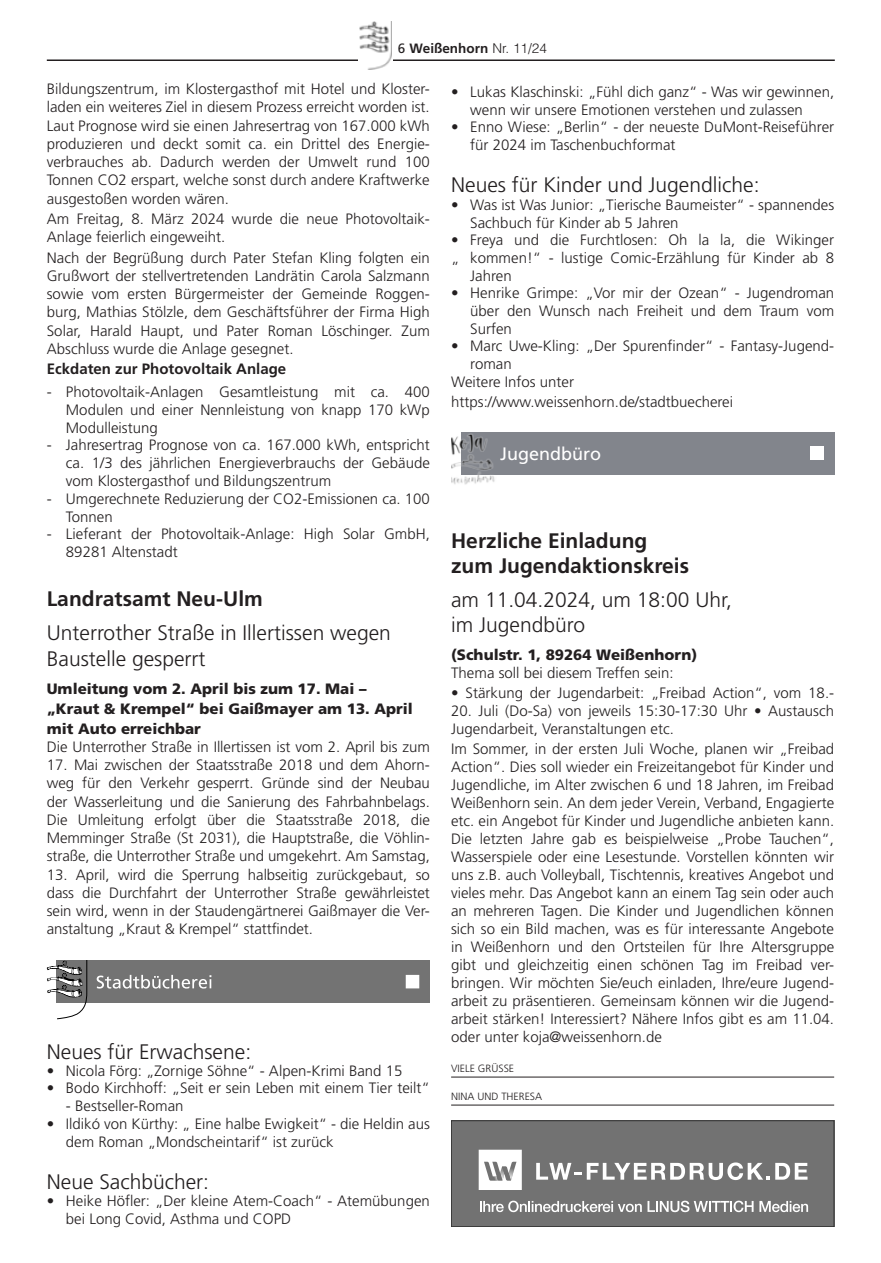
<style>
.page{position:relative;width:881px;height:1263px;background:#fff}
.page>*{position:absolute;margin:0;border:0;box-sizing:border-box;transform-origin:0 0}
.t1{font:300 21px/25.2px "Frutiger LT";color:#231f20}
.t2{font:700 21px/25.2px "Frutiger LT";color:#231f20}
.t3{font:18px "Frutiger LT";color:#fff}
.t4{font:300 15px/18px "Frutiger LT";color:#231f20;text-align:justify}
.t5{font:900 15px/19.8px "Frutiger LT";color:#231f20}
.t6{font:700 15px "Frutiger LT";color:#231f20}
.t7{font:700 13.5px "Frutiger LT";color:#231f20}
.t8{font:300 10.5px "Frutiger LT";color:#231f20}
.s1{font-weight:400}
.s2{font-family:"Helvetica LT";font-weight:300}
</style>
<div class="page">
<hr style="left:47px;top:59px;width:787px;height:2px;background:#231f20">
<img style="left:358px;top:22px;width:34px;height:47px">
<hr style="left:451px;top:1077px;width:382px;height:1px;background:#231f20">
<hr style="left:451px;top:1105px;width:382px;height:1px;background:#231f20">
<div style="left:461px;top:432px;width:372px;height:42px;background:#82858c"></div>
<div style="left:809px;top:446px;width:14px;height:14px;background:#fff"></div>
<img style="left:451px;top:433px;width:46px;height:52px">
<div style="left:57px;top:960px;width:372px;height:43px;background:#737373"></div>
<svg style="left:47px;top:960px;width:40px;height:59px"></svg>
<svg style="left:97px;top:975px;width:322px;height:13px"></svg>
<div style="left:451px;top:1120px;width:382px;height:107px;background:#727272"></div>
<svg style="left:536px;top:1162px;width:233px;height:18px"></svg>
<svg style="left:775px;top:1163px;width:32px;height:17px"></svg>
<svg style="left:478px;top:1150px;width:43px;height:40px;background:#e2e2e2"></svg>
<svg style="left:480px;top:1201px;width:161px;height:11px"></svg>
<svg style="left:647px;top:1201px;width:106px;height:11px"></svg>
<svg style="left:759px;top:1201px;width:48px;height:11px"></svg>
<div style="left:451px;top:1120px;width:382px;height:107px;border:1px solid #333"></div>
<p class="t7" style="left:398px;top:40px;width:150px"><span class="s1">6</span> Weißenhorn <span class="s2">Nr. 11/24</span></p>
<p class="t4" style="left:470px;top:83px;width:365px;text-indent:-19px">• Lukas Klaschinski: „Fühl dich ganz“ - Was wir gewinnen, wenn wir unsere Emotionen verstehen und zulassen</p>
<p class="t4" style="left:470px;top:118px;width:365px;text-indent:-19px">• Enno Wiese: „Berlin“ - der neueste DuMont-Reiseführer für 2024 im Taschenbuchformat</p>
<h1 class="t1" style="left:451px;top:173px;width:310px">Neues für Kinder und Jugendliche:</h1>
<p class="t4" style="left:451px;top:196px;width:384px">• Was ist Was Junior: „Tierische Baumeister“ - spannendes</p>
<p class="t4" style="left:470px;top:214px;width:210px">Sachbuch für Kinder ab 5 Jahren</p>
<p class="t4" style="left:451px;top:231px;width:9px">•</p>
<p class="t4" style="left:451px;top:249px;width:10px">„</p>
<p class="t4" style="left:47px;top:80px;width:384px">Bildungszentrum, im Klostergasthof mit Hotel und Kloster&shy;laden ein weiteres Ziel in diesem Prozess erreicht worden ist.<br>Laut Prognose wird sie einen Jahresertrag von 167.000 kWh produzieren und deckt somit ca. ein Drittel des Energie&shy;verbrauches ab. Dadurch werden der Umwelt rund 100<br>Tonnen CO2 erspart, welche sonst durch andere Kraftwerke ausgestoßen worden wären.</p>
<p class="t4" style="left:47px;top:210px;width:384px">Am Freitag, 8. März 2024 wurde die neue Photovoltaik-<br>Anlage feierlich eingeweiht.</p>
<p class="t4" style="left:47px;top:249px;width:384px">Nach der Begrüßung durch Pater Stefan Kling folgten ein Grußwort der stellvertretenden Landrätin Carola Salzmann sowie vom ersten Bürgermeister der Gemeinde Roggen&shy;burg, Mathias Stölzle, dem Geschäftsführer der Firma High Solar, Harald Haupt, und Pater Roman Löschinger. Zum Abschluss wurde die Anlage gesegnet.</p>
<p class="t6" style="left:47px;top:360px;width:241px">Eckdaten zur Photovoltaik Anlage</p>
<p class="t4" style="left:66px;top:383px;width:365px;text-indent:-19px">- Photovoltaik-Anlagen Gesamtleistung mit ca. 400<br>Modulen und einer Nennleistung von knapp 170 kWp Modulleistung</p>
<p class="t4" style="left:66px;top:436px;width:365px;text-indent:-19px">- Jahresertrag Prognose von ca. 167.000 kWh, entspricht ca. 1/3 des jährlichen Energieverbrauchs der Gebäude vom Klostergasthof und Bildungszentrum</p>
<p class="t4" style="left:66px;top:489px;width:365px;text-indent:-19px">- Umgerechnete Reduzierung der CO2-Emissionen ca. 100<br>Tonnen</p>
<p class="t4" style="left:66px;top:525px;width:365px;text-indent:-19px">- Lieferant der Photovoltaik-Anlage: High Solar GmbH,<br>89281 Altenstadt</p>
<h1 class="t2" style="left:47px;top:587px;width:217px">Landratsamt Neu-Ulm</h1>
<h1 class="t1" style="left:47px;top:621px;width:345px">Unterrother Straße in Illertissen wegen<br>Baustelle gesperrt</h1>
<p class="t5" style="left:47px;top:679px;width:367px">Umleitung vom 2. April bis zum 17. Mai – „Kraut &amp; Krempel“ bei Gaißmayer am 13. April mit Auto erreichbar</p>
<p class="t4" style="left:47px;top:738px;width:384px">Die Unterrother Straße in Illertissen ist vom 2. April bis zum</p>
<p class="t4" style="left:47px;top:756px;width:384px">17. Mai zwischen der Staatsstraße 2018 und dem Ahorn&shy;weg für den Verkehr gesperrt. Gründe sind der Neubau der Wasserleitung und die Sanierung des Fahrbahnbelags.<br>Die Umleitung erfolgt über die Staatsstraße 2018, die Memminger Straße (St 2031), die Hauptstraße, die Vöhlin&shy;straße, die Unterrother Straße und umgekehrt. Am Samstag,</p>
<p class="t4" style="left:47px;top:865px;width:384px">13. April, wird die Sperrung halbseitig zurückgebaut, so dass die Durchfahrt der Unterrother Straße gewährleistet sein wird, wenn in der Staudengärtnerei Gaißmayer die Ver&shy;anstaltung „Kraut &amp; Krempel“ stattfindet.</p>
<p class="t4" style="left:470px;top:231px;width:365px">Freya und die Furchtlosen: Oh la la, die Wikinger kommen!“ - lustige Comic-Erzählung für Kinder ab 8<br>Jahren</p>
<p class="t4" style="left:470px;top:284px;width:365px;text-indent:-19px">• Henrike Grimpe: „Vor mir der Ozean“ - Jugendroman über den Wunsch nach Freiheit und dem Traum vom Surfen</p>
<p class="t4" style="left:451px;top:337px;width:384px">• Marc Uwe-Kling: „Der Spurenfinder“ - Fantasy-Jugend-</p>
<p class="t4" style="left:470px;top:355px;width:43px">roman</p>
<p class="t4" style="left:451px;top:373px;width:124px">Weitere Infos unter</p>
<p class="t4" style="left:451px;top:393px;width:283px">https://www.weissenhorn.de/stadtbuecherei</p>
<p class="t3" style="left:500px;top:443px;width:102px">Jugendbüro</p>
<h1 class="t2" style="left:451px;top:528px;width:239px">Herzliche Einladung zum Jugendaktionskreis</h1>
<h1 class="t1" style="left:451px;top:587px;width:282px">am 11.04.2024, um 18:00 Uhr, im Jugendbüro</h1>
<p class="t5" style="left:451px;top:645px;width:247px">(Schulstr. 1, 89264 Weißenhorn)</p>
<p class="t4" style="left:451px;top:664px;width:224px">Thema soll bei diesem Treffen sein:</p>
<p class="t4" style="left:451px;top:684px;width:384px">• Stärkung der Jugendarbeit: „Freibad Action“, vom 18.-</p>
<p class="t4" style="left:451px;top:702px;width:384px">20. Juli (Do-Sa) von jeweils 15:30-17:30 Uhr • Austausch<br>Jugendarbeit, Veranstaltungen etc.</p>
<p class="t4" style="left:451px;top:740px;width:384px">Im Sommer, in der ersten Juli Woche, planen wir „Freibad Action“. Dies soll wieder ein Freizeitangebot für Kinder und Jugendliche, im Alter zwischen 6 und 18 Jahren, im Freibad Weißenhorn sein. An dem jeder Verein, Verband, Engagierte etc. ein Angebot für Kinder und Jugendliche anbieten kann.<br>Die letzten Jahre gab es beispielweise „Probe Tauchen“, Wasserspiele oder eine Lesestunde. Vorstellen könnten wir uns z.B. auch Volleyball, Tischtennis, kreatives Angebot und vieles mehr. Das Angebot kann an einem Tag sein oder auch an mehreren Tagen. Die Kinder und Jugendlichen können sich so ein Bild machen, was es für interessante Angebote in Weißenhorn und den Ortsteilen für Ihre Altersgruppe gibt und gleichzeitig einen schönen Tag im Freibad ver&shy;bringen. Wir möchten Sie/euch einladen, Ihre/eure Jugend&shy;arbeit zu präsentieren. Gemeinsam können wir die Jugend&shy;arbeit stärken! Interessiert? Nähere Infos gibt es am 11.04. oder unter koja@weissenhorn.de</p>
<p class="t8" style="left:451px;top:1063px;width:64px">VIELE GRÜSSE</p>
<p class="t8" style="left:451px;top:1091px;width:93px">NINA UND THERESA</p>
<h1 class="t1" style="left:47px;top:1039px;width:206px">Neues für Erwachsene:</h1>
<p class="t4" style="left:47px;top:1062px;width:357px">• Nicola Förg: „Zornige Söhne“ - Alpen-Krimi Band 15</p>
<p class="t4" style="left:47px;top:1079px;width:384px">• Bodo Kirchhoff: „Seit er sein Leben mit einem Tier teilt“</p>
<p class="t4" style="left:66px;top:1097px;width:119px">- Bestseller-Roman</p>
<p class="t4" style="left:66px;top:1115px;width:365px;text-indent:-19px">• Ildikó von Kürthy: „ Eine halbe Ewigkeit“ - die Heldin aus dem Roman „Mondscheintarif“ ist zurück</p>
<h1 class="t1" style="left:47px;top:1169px;width:164px">Neue Sachbücher:</h1>
<p class="t4" style="left:66px;top:1192px;width:365px;text-indent:-19px">• Heike Höfler: „Der kleine Atem-Coach“ - Atemübungen bei Long Covid, Asthma und COPD</p>
</div>
